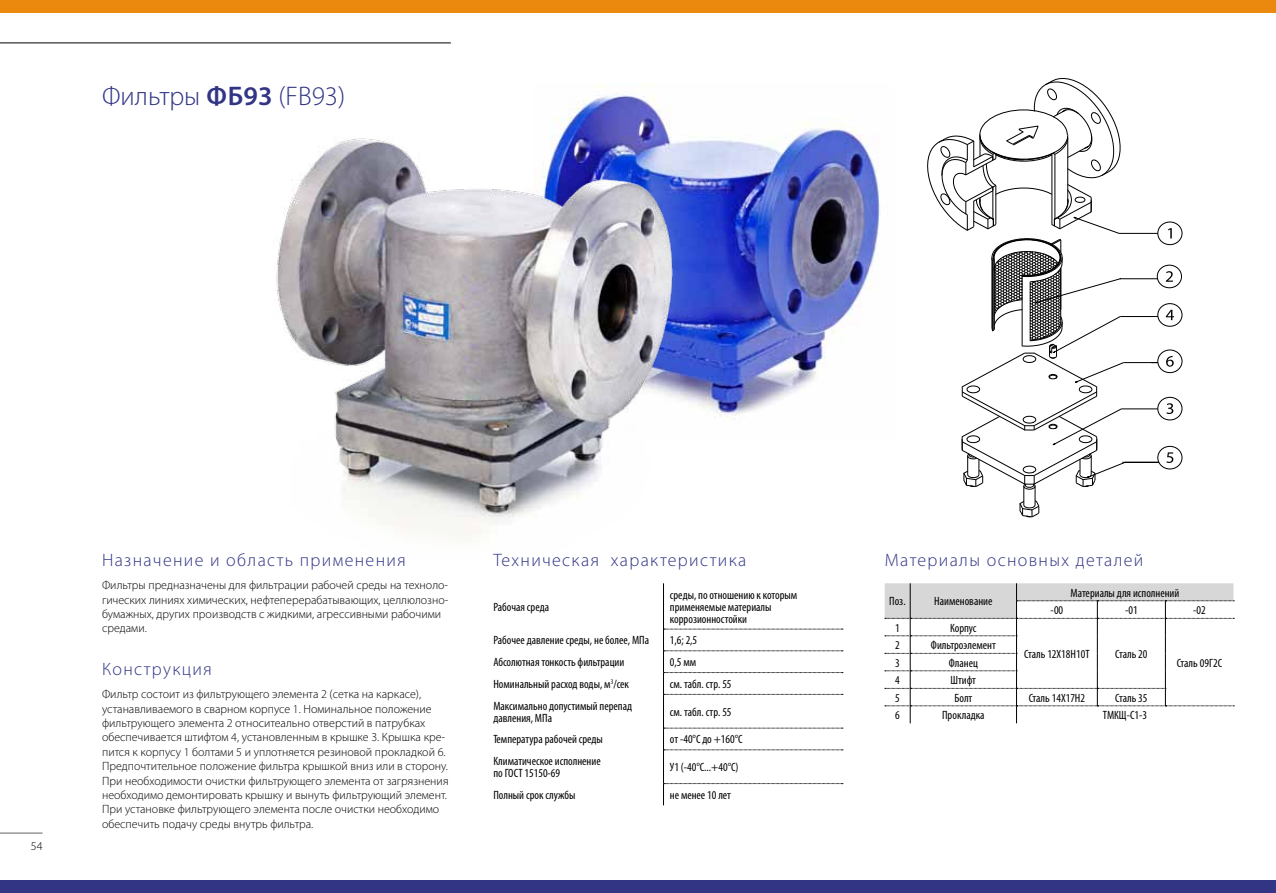
<style>
.page{position:relative;width:1276px;height:893px;background:#fff}
.page>*{position:absolute;margin:0;border:0;box-sizing:border-box;transform-origin:0 0}
.t1{font:300 27px "Myriad Pro";color:#313584}
.t2{font:300 18px "Myriad Pro";letter-spacing:.075em;color:#313584}
.t3{font:300 12px/14.4px "Myriad Pro";color:#000}
.t4{font:condensed 12px/12px "Myriad Pro";color:#000}
.s1{font-weight:600}
</style>
<div class="page">
<img style="left:553px;top:83px;width:327px;height:337px">
<img style="left:276px;top:119px;width:417px;height:418px">
<svg style="left:884px;top:583px;width:350px;height:140px"></svg>
<hr style="left:663px;top:583px;width:1px;height:46px;background:#000">
<hr style="left:663px;top:694px;width:1px;height:34px;background:#000">
<hr style="left:663px;top:750px;width:1px;height:34px;background:#000">
<svg style="left:663px;top:629px;width:180px;height:66px"></svg>
<svg style="left:663px;top:728px;width:180px;height:23px"></svg>
<svg style="left:663px;top:783px;width:180px;height:22px"></svg>
<hr style="left:0;top:43px;width:451px;height:1px;background:#000">
<svg style="left:1168px;top:228px;width:3px;height:10px"></svg>
<div style="left:1157px;top:222px;width:25px;height:23px;border:1px solid #000;border-radius:50%"></div>
<svg style="left:1166px;top:403px;width:7px;height:11px"></svg>
<div style="left:1157px;top:397px;width:25px;height:23px;border:1px solid #000;border-radius:50%"></div>
<svg style="left:1165px;top:310px;width:9px;height:10px"></svg>
<div style="left:1157px;top:303px;width:25px;height:24px;border:1px solid #000;border-radius:50%"></div>
<svg style="left:1165px;top:271px;width:8px;height:11px"></svg>
<div style="left:1157px;top:265px;width:25px;height:23px;border:1px solid #000;border-radius:50%"></div>
<svg style="left:1166px;top:356px;width:7px;height:11px"></svg>
<div style="left:1157px;top:350px;width:25px;height:23px;border:1px solid #000;border-radius:50%"></div>
<svg style="left:1166px;top:452px;width:7px;height:11px"></svg>
<div style="left:1157px;top:446px;width:25px;height:23px;border:1px solid #000;border-radius:50%"></div>
<hr style="left:1119px;top:233px;width:38px;height:1px;background:#000">
<hr style="left:1123px;top:362px;width:35px;height:1px;background:#000">
<hr style="left:1121px;top:409px;width:36px;height:1px;background:#000">
<hr style="left:1120px;top:316px;width:38px;height:1px;background:#000">
<hr style="left:1120px;top:278px;width:38px;height:1px;background:#000">
<hr style="left:1122px;top:462px;width:37px;height:1px;background:#000">
<svg style="left:927px;top:78px;width:198px;height:439px"></svg>
<hr style="left:0;top:833px;width:43px;height:1px;background:#636363">
<div style="left:0;top:880px;width:1276px;height:13px;background:#313584"></div>
<div style="left:0;top:0;width:1276px;height:13px;background:#eb880e"></div>
<h1 class="t1" style="left:102px;top:81px;width:245px">Фильтры <span class="s1">ФБ93</span> (FB93)</h1>
<p class="t3" style="left:31px;top:839px;width:13px">54</p>
<h2 class="t2" style="left:102px;top:550px;width:305px">Назначение и область применения</h2>
<p class="t3" style="left:102px;top:578px;width:348px">Фильтры предназначены для фильтрации рабочей среды на техноло&shy;гических линиях химических, нефтеперерабатывающих, целлюлозно&shy;бумажных, других производств с жидкими, агрессивными рабочими средами.</p>
<h2 class="t2" style="left:102px;top:659px;width:111px">Конструкция</h2>
<p class="t3" style="left:102px;top:687px;width:348px">Фильтр состоит из фильтрующего элемента 2 (сетка на каркасе), устанавливаемого в сварном корпусе 1. Номинальное положение фильтрующего элемента 2 относитеaльно отверстий в патрубках обеспечивается штифтом 4, установленным в крышке 3. Крышка кре&shy;пится к корпусу 1 болтами 5 и уплотняется резиновой прокладкой 6.<br>Предпочтительное положение фильтра крышкой вниз или в сторону.<br>При необходимости очистки фильтрующего элемента от загрязнения необходимо демонтировать крышку и вынуть фильтрующий элемент.<br>При установке фильтрующего элемента после очистки необходимо обеспечить подачу среды внутрь фильтра.</p>
<h2 class="t2" style="left:493px;top:550px;width:255px">Техническая характеристика</h2>
<p class="t4" style="left:493px;top:601px;width:57px">Рабочая среда</p>
<p class="t4" style="left:670px;top:589px;width:129px">среды, по отношению к которым применяемые материалы коррозионностойки</p>
<p class="t4" style="left:493px;top:634px;width:157px">Рабочее давление среды, не более, МПа</p>
<p class="t4" style="left:670px;top:634px;width:29px">1,6; 2,5</p>
<p class="t4" style="left:493px;top:656px;width:132px">Абсолютная тонкость фильтрации</p>
<p class="t4" style="left:670px;top:656px;width:28px">0,5 мм</p>
<p class="t4" style="left:493px;top:678px;width:137px">Номинальный расход воды, м<sup>3</sup>/сек</p>
<p class="t4" style="left:670px;top:678px;width:63px">см. табл. стр. 55</p>
<p class="t4" style="left:493px;top:700px;width:140px">Максимально допустимый перепад давления, МПа</p>
<p class="t4" style="left:670px;top:706px;width:63px">см. табл. стр. 55</p>
<p class="t4" style="left:493px;top:733px;width:111px">Температура рабочей среды</p>
<p class="t4" style="left:670px;top:733px;width:74px">от -40°С до +160°С</p>
<p class="t4" style="left:493px;top:755px;width:109px">Климатическое исполнение по ГОСТ 15150-69</p>
<p class="t4" style="left:670px;top:761px;width:70px">У1 (-40°С...+40°С)</p>
<p class="t4" style="left:493px;top:789px;width:83px">Полный срок службы</p>
<p class="t4" style="left:670px;top:789px;width:63px">не менее 10 лет</p>
<h2 class="t2" style="left:884px;top:550px;width:260px">Материалы основных деталей</h2>
<p class="t4" style="left:889px;top:595px;width:18px">Поз.</p>
<p class="t4" style="left:934px;top:595px;width:60px">Наименование</p>
<p class="t4" style="left:1070px;top:586px;width:110px">Материалы для исполнений</p>
<p class="t4" style="left:1050px;top:604px;width:14px">-00</p>
<p class="t4" style="left:1125px;top:604px;width:14px">-01</p>
<p class="t4" style="left:1193px;top:604px;width:14px">-02</p>
<p class="t4" style="left:895px;top:621px;width:6px">1</p>
<p class="t4" style="left:950px;top:621px;width:28px">Корпус</p>
<p class="t4" style="left:895px;top:639px;width:6px">2</p>
<p class="t4" style="left:931px;top:639px;width:66px">Фильтроэлемент</p>
<p class="t4" style="left:895px;top:656px;width:6px">3</p>
<p class="t4" style="left:948px;top:656px;width:31px">Фланец</p>
<p class="t4" style="left:895px;top:674px;width:6px">4</p>
<p class="t4" style="left:950px;top:674px;width:27px">Штифт</p>
<p class="t4" style="left:895px;top:691px;width:6px">5</p>
<p class="t4" style="left:954px;top:691px;width:19px">Болт</p>
<p class="t4" style="left:1028px;top:691px;width:58px">Сталь 14Х17Н2</p>
<p class="t4" style="left:1115px;top:691px;width:34px">Сталь 35</p>
<p class="t4" style="left:895px;top:709px;width:6px">6</p>
<p class="t4" style="left:942px;top:709px;width:44px">Прокладка</p>
<p class="t4" style="left:1103px;top:709px;width:46px">ТМКЩ-С1-3</p>
<p class="t4" style="left:1024px;top:648px;width:67px">Сталь 12Х18Н10Т</p>
<p class="t4" style="left:1115px;top:648px;width:34px">Сталь 20</p>
<p class="t4" style="left:1176px;top:656px;width:47px">Сталь 09Г2С</p>
</div>
